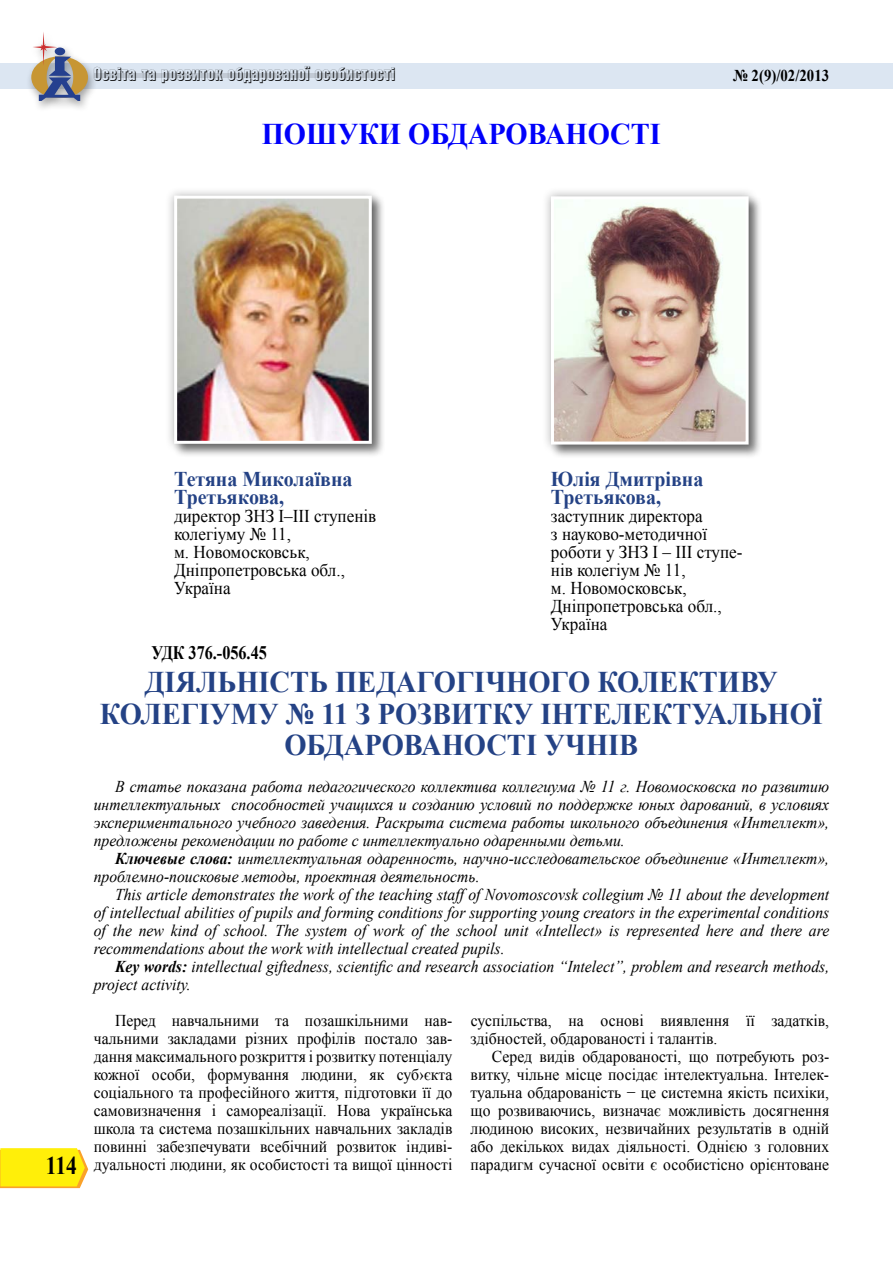
<style>
.page{position:relative;width:893px;height:1263px;background:#fff}
.page>*{position:absolute;margin:0;border:0;box-sizing:border-box;transform-origin:0 0}
.t1{font:700 30px/31.5px "Times New Roman";color:#244285;text-align:center;scale:.95 1}
.t2{font:700 30px "Times New Roman";color:#0000fa;scale:.95 1}
.t3{font:700 25.5px "Times New Roman";color:#000;scale:.85 1}
.t4{font:700 21px/18px "Times New Roman";color:#244285;scale:.95 1}
.t5{font:700 19.05px "Times New Roman";color:#000;scale:.85 1}
.t6{font:18px/18px "Times New Roman";color:#000;scale:.95 1}
.t7{font:18px "Helios Compr Shadow";color:#000;scale:.9 1}
.t8{font:italic 16.5px/18px "Times New Roman";color:#000;text-align:justify;scale:.95 1}
.t9{font:16.5px/18px "Times New Roman";color:#000;text-align:justify;scale:.95 1}
.t10{font:700 16.5px "Times New Roman";color:#000;scale:.9 1}
.s1{font-weight:700}
</style>
<div class="page">
<div style="left:1px;top:63px;width:892px;height:26px;background:#dce6f2"></div>
<svg style="left:0;top:1148px;width:88px;height:40px;background:#feea18"></svg>
<hr style="left:94px;top:73px;width:300px;height:4px;background:#c2cad5">
<div style="left:26px;top:30px;width:72px;height:82px;background:#000;opacity:.37"></div>
<svg style="left:31px;top:31px;width:57px;height:70px"></svg>
<div style="left:172px;top:193px;width:214px;height:265px;background:#000;opacity:.5"></div>
<div style="left:164px;top:186px;width:217px;height:268px;background:#000;opacity:.3"></div>
<img style="left:178px;top:200px;width:190px;height:240px">
<div style="left:174px;top:196px;width:198px;height:248px;border:3px solid #fff"></div>
<div style="left:549px;top:194px;width:214px;height:265px;background:#000;opacity:.5"></div>
<div style="left:541px;top:187px;width:217px;height:267px;background:#000;opacity:.3"></div>
<img style="left:555px;top:200px;width:190px;height:241px">
<div style="left:551px;top:196px;width:198px;height:249px;border:3px solid #fff"></div>
<p class="t7" style="left:94px;top:64px;width:337px">Освіта та розвиток обдарованої особистості</p>
<h1 class="t2" style="left:262px;top:113px;width:422px">ПОШУКИ ОБДАРОВАНОСТІ</h1>
<p class="t10" style="left:733px;top:64px;width:108px">№ 2(9)/02/2013</p>
<h2 class="t3" style="left:46px;top:1148px;width:38px">114</h2>
<p class="t4" style="left:551px;top:469px;width:162px">Юлія Дмитрівна<br>Третьякова,</p>
<p class="t6" style="left:551px;top:507px;width:203px">заступник директора<br>з науково-методичної роботи у ЗНЗ I – III ступе&shy;нів колегіум № 11,<br>м. Новомосковськ,<br>Дніпропетровськa обл.,<br>Україна</p>
<h1 class="t1" style="left:100px;top:666px;width:763px">ДІЯЛЬНІСТЬ ПЕДАГОГІЧНОГО КОЛЕКТИВУ<br>КОЛЕГІУМУ № 11 З РОЗВИТКУ ІНТЕЛЕКТУАЛЬНОЇ<br>ОБДАРОВАНОСТІ УЧНІВ</h1>
<p class="t4" style="left:174px;top:469px;width:189px">Тетяна Миколаївна<br>Третьякова,</p>
<p class="t6" style="left:174px;top:507px;width:214px">директор ЗНЗ I–III ступенів колегіуму № 11,<br>м. Новомосковськ,<br>Дніпропетровськa обл.,<br>Україна</p>
<p class="t5" style="left:151px;top:639px;width:137px">УДК 376.-056.45</p>
<p class="t8" style="left:94px;top:777px;width:776px;text-indent:21px">В статье показана работа педагогического коллектива коллегиума № 11 г. Новомосковска по развитию интеллектуальных способностей учащихся и созданию условий по поддержке юных дарований, в условиях экспериментального учебного заведения. Раскрыта система работы школьного объединения «Интеллект», предложены рекомендации по работе с интеллектуально одаренными детьми.</p>
<p class="t8" style="left:94px;top:849px;width:776px;text-indent:21px"><span class="s1">Ключевые слова:</span> интеллектуальная одаренность, научно-исследовательское объединение «Интеллект», проблемно-поисковые методы, проектная деятельность.</p>
<p class="t8" style="left:94px;top:885px;width:776px;text-indent:21px">This article demonstrates the work of the teaching staff of Novomoscovsk collegium № 11 about the development of intellectual abilities of pupils and forming conditions for supporting young creators in the experimental conditions of the new kind of school. The system of work of the school unit «Intellect» is represented here and there are recommendations about the work with intellectual created pupils.</p>
<p class="t8" style="left:94px;top:957px;width:776px;text-indent:21px"><span class="s1">Key words:</span> intellectual giftedness, scientific and research association “Intelect”, problem and research methods, project activity.</p>
<p class="t9" style="left:94px;top:1011px;width:379px;text-indent:21px">Перед навчальними та позашкільними нав&shy;чальними закладами різних профілів постало зав&shy;дання максимального розкриття і розвитку потенціалу кожної особи, формування людини, як суб›єкта соціального та професійного життя, підготовки її до самовизначення і самореалізації. Нова українська школа та система позашкільних навчальних закладів повинні забезпечувати всебічний розвиток індиві&shy;дуальності людини, як особистості та вищої цінності</p>
<p class="t9" style="left:471px;top:1011px;width:379px">суспільства, на основі виявлення її задатків, здібностей, обдарованості і талантів.</p>
<p class="t9" style="left:471px;top:1047px;width:379px;text-indent:21px">Серед видів обдарованості, що потребують роз&shy;витку, чільне місце посідає інтелектуальна. Інтелек&shy;туальна обдарованість − це системна якість психіки, що розвиваючись, визначає можливість досягнення людиною високих, незвичайних результатів в одній або декількох видах діяльності. Однією з головних парадигм сучасної освіти є особистісно орієнтоване</p>
</div>
